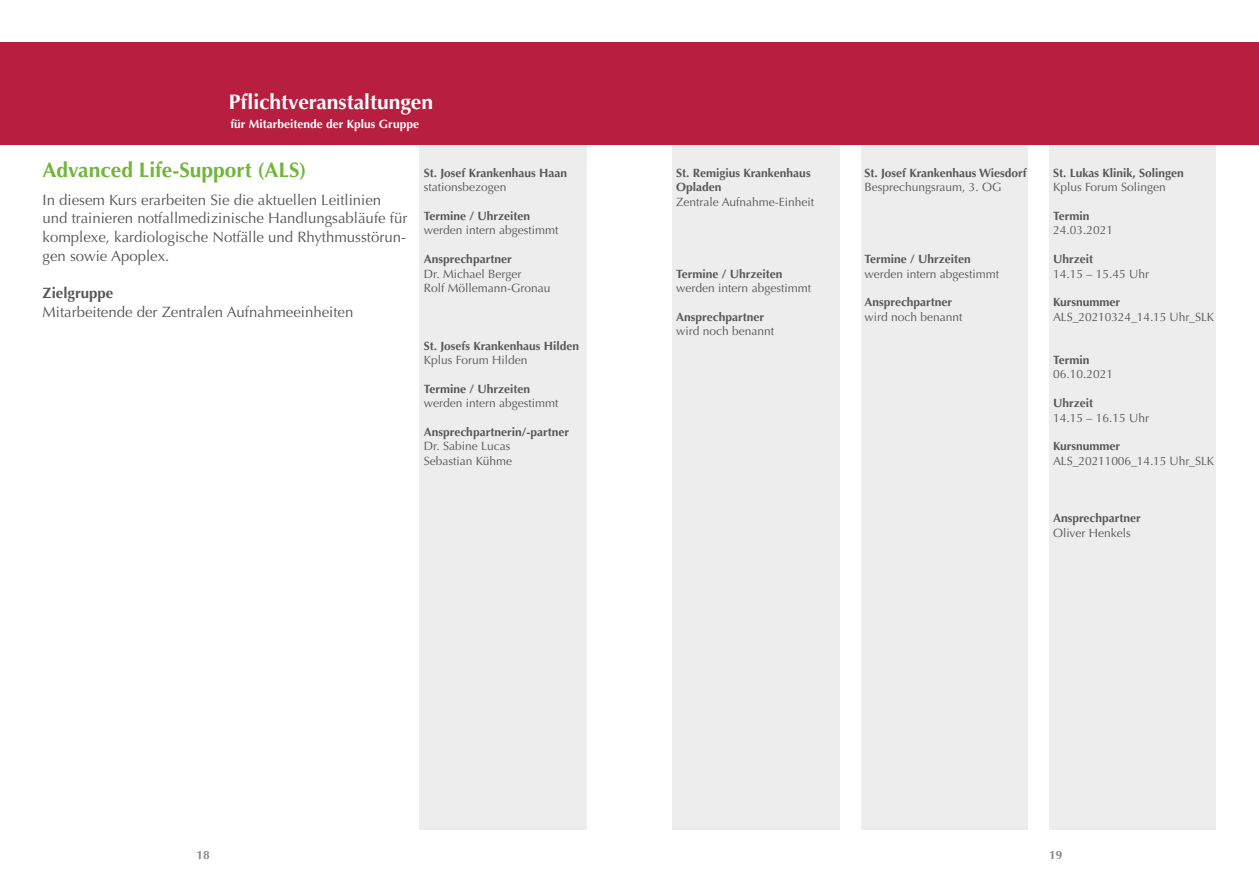
<style>
.page{position:relative;width:1259px;height:893px;background:#fff}
.page>*{position:absolute;margin:0;border:0;box-sizing:border-box;transform-origin:0 0}
.t1{font:700 21px "Optima LT Pro";color:#6fb639}
.t2{font:700 21px "Optima LT Pro";color:#fff}
.t3{font:15px/18.8px "Optima LT Pro";color:#575756}
.t4{font:700 15px "Optima LT Pro";color:#575756}
.t5{font:12px/14.4px "Optima LT Pro";color:#575756}
.t6{font:700 12px/14.4px "Optima LT Pro";color:#575756}
.t7{font:700 12px "Optima LT Pro";color:#fff}
.t8{font:700 12px "Optima LT Pro";color:#878787}
</style>
<div class="page">
<div style="left:1049px;top:141px;width:167px;height:688px;background:#ededed"></div>
<div style="left:672px;top:141px;width:167px;height:688px;background:#ededed"></div>
<div style="left:420px;top:141px;width:167px;height:688px;background:#ededed"></div>
<div style="left:860px;top:141px;width:167px;height:688px;background:#ededed"></div>
<div style="left:0;top:43px;width:1259px;height:102px;background:#b71e3f"></div>
<h1 class="t2" style="left:229px;top:88px;width:206px">Pflichtveranstaltungen</h1>
<p class="t7" style="left:230px;top:116px;width:190px">für Mitarbeitende der Kplus Gruppe</p>
<h1 class="t1" style="left:43px;top:156px;width:266px">Advanced Life-Support (ALS)</h1>
<p class="t3" style="left:43px;top:190px;width:366px">In diesem Kurs erarbeiten Sie die aktuellen Leitlinien und trainieren notfallmedizinische Handlungsabläufe für komplexe, kardiologische Notfälle und Rhythmusstörun&shy;gen sowie Apoplex.</p>
<p class="t4" style="left:43px;top:284px;width:72px">Zielgruppe</p>
<p class="t3" style="left:43px;top:303px;width:312px">Mitarbeitende der Zentralen Aufnahmeeinheiten</p>
<p class="t6" style="left:424px;top:165px;width:145px">St. Josef Krankenhaus Haan</p>
<p class="t5" style="left:424px;top:180px;width:84px">stationsbezogen</p>
<p class="t6" style="left:424px;top:209px;width:108px">Termine / Uhrzeiten</p>
<p class="t5" style="left:424px;top:223px;width:136px">werden intern abgestimmt</p>
<p class="t6" style="left:424px;top:252px;width:89px">Ansprechpartner</p>
<p class="t5" style="left:424px;top:266px;width:128px">Dr. Michael Berger<br>Rolf Möllemann-Gronau</p>
<p class="t6" style="left:424px;top:338px;width:157px">St. Josefs Krankenhaus Hilden</p>
<p class="t5" style="left:424px;top:353px;width:105px">Kplus Forum Hilden</p>
<p class="t6" style="left:424px;top:381px;width:108px">Termine / Uhrzeiten</p>
<p class="t5" style="left:424px;top:396px;width:136px">werden intern abgestimmt</p>
<p class="t6" style="left:424px;top:425px;width:147px">Ansprechpartnerin/-partner</p>
<p class="t5" style="left:424px;top:439px;width:90px">Dr. Sabine Lucas<br>Sebastian Kühme</p>
<p class="t6" style="left:676px;top:165px;width:136px">St. Remigius Krankenhaus<br>Opladen</p>
<p class="t5" style="left:676px;top:194px;width:139px">Zentrale Aufnahme-Einheit</p>
<p class="t6" style="left:676px;top:266px;width:108px">Termine / Uhrzeiten</p>
<p class="t5" style="left:676px;top:281px;width:136px">werden intern abgestimmt</p>
<p class="t6" style="left:676px;top:309px;width:89px">Ansprechpartner</p>
<p class="t5" style="left:676px;top:324px;width:99px">wird noch benannt</p>
<p class="t6" style="left:864px;top:165px;width:164px">St. Josef Krankenhaus Wiesdorf</p>
<p class="t5" style="left:864px;top:180px;width:139px">Besprechungsraum, 3. OG</p>
<p class="t6" style="left:864px;top:252px;width:108px">Termine / Uhrzeiten</p>
<p class="t5" style="left:864px;top:266px;width:136px">werden intern abgestimmt</p>
<p class="t6" style="left:864px;top:295px;width:89px">Ansprechpartner</p>
<p class="t5" style="left:864px;top:310px;width:99px">wird noch benannt</p>
<p class="t6" style="left:1053px;top:165px;width:132px">St. Lukas Klinik, Solingen</p>
<p class="t5" style="left:1053px;top:180px;width:114px">Kplus Forum Solingen</p>
<p class="t6" style="left:1053px;top:209px;width:38px">Termin</p>
<p class="t5" style="left:1053px;top:223px;width:62px">24.03.2021</p>
<p class="t6" style="left:1053px;top:252px;width:42px">Uhrzeit</p>
<p class="t5" style="left:1053px;top:266px;width:98px">14.15 – 15.45 Uhr</p>
<p class="t6" style="left:1053px;top:295px;width:69px">Kursnummer</p>
<p class="t5" style="left:1053px;top:310px;width:163px">ALS_20210324_14.15 Uhr_SLK</p>
<p class="t6" style="left:1053px;top:353px;width:38px">Termin</p>
<p class="t5" style="left:1053px;top:367px;width:62px">06.10.2021</p>
<p class="t6" style="left:1053px;top:396px;width:42px">Uhrzeit</p>
<p class="t5" style="left:1053px;top:410px;width:98px">14.15 – 16.15 Uhr</p>
<p class="t6" style="left:1053px;top:439px;width:69px">Kursnummer</p>
<p class="t5" style="left:1053px;top:454px;width:163px">ALS_20211006_14.15 Uhr_SLK</p>
<p class="t6" style="left:1053px;top:511px;width:89px">Ansprechpartner</p>
<p class="t5" style="left:1053px;top:526px;width:79px">Oliver Henkels</p>
<p class="t8" style="left:196px;top:847px;width:15px">18</p>
<p class="t8" style="left:1049px;top:847px;width:15px">19</p>
</div>
